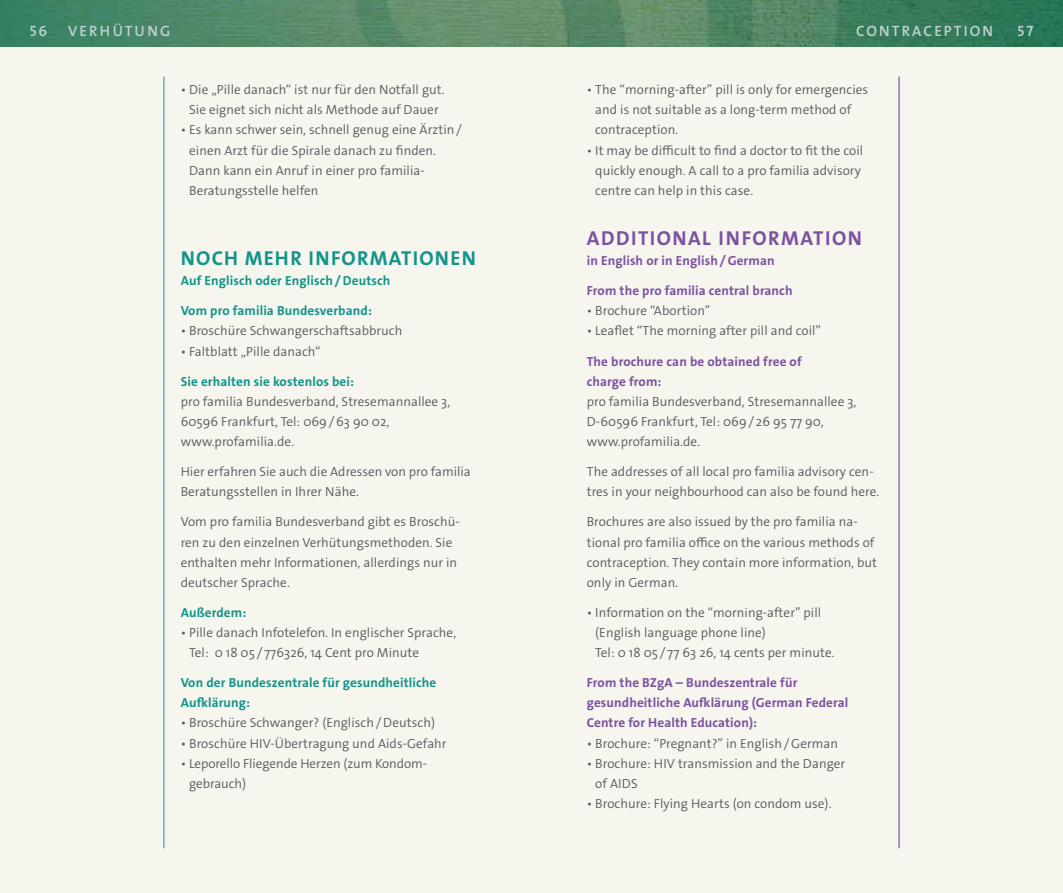
<style>
.page{position:relative;width:1063px;height:893px;background:#f6f5ee}
.page>*{position:absolute;margin:0;border:0;box-sizing:border-box;transform-origin:0 0}
.t1{font:700 20.25px "The Sans Os F";letter-spacing:.06em;color:#12948a}
.t2{font:700 20.25px "The Sans Os F";letter-spacing:.075em;color:#7c51a1}
.t3{font:15px "The Sans LP6 Se Bld";letter-spacing:.145em;color:#bdd4d2}
.t4{font:13.2px/20.1px "The Sans LP4 Se Lig";letter-spacing:.005em;color:#58595b}
.t5{font:700 13.2px/20.1px "The Sans Os F";letter-spacing:.01em;color:#7c51a1}
.t6{font:700 13.2px/20.1px "The Sans Os F";letter-spacing:.01em;color:#12948a}
</style>
<div class="page">
<img style="left:0;top:0;width:1063px;height:47px">
<hr style="left:164px;top:77px;width:1px;height:771px;background:#12948a">
<hr style="left:899px;top:77px;width:1px;height:771px;background:#662d91">
<p class="t3" style="left:30px;top:21px;width:19px">56</p>
<p class="t3" style="left:68px;top:21px;width:104px">VERHÜTUNG</p>
<p class="t3" style="left:856px;top:21px;width:139px">CONTRACEPTION</p>
<p class="t3" style="left:1018px;top:21px;width:17px">57</p>
<p class="t4" style="left:181px;top:80px;width:266px;text-align:center">• Die „Pille danach“ ist nur für den Notfall gut.<br>Sie eignet sich nicht als Methode auf Dauer</p>
<p class="t4" style="left:189px;top:120px;width:274px;text-indent:-9px">• Es kann schwer sein, schnell genug eine Ärztin/ einen Arzt für die Spirale danach zu finden.<br>Dann kann ein Anruf in einer pro familia-Beratungsstelle helfen</p>
<h1 class="t1" style="left:181px;top:245px;width:296px">Noch mehr I nformationen</h1>
<p class="t6" style="left:181px;top:271px;width:211px">Auf Englisch oder Englisch / Deutsch</p>
<p class="t6" style="left:181px;top:301px;width:193px">Vom pro familia Bundesverband:</p>
<p class="t4" style="left:181px;top:321px;width:223px">• Broschüre Schwangerschaftsabbruch</p>
<p class="t4" style="left:181px;top:341px;width:141px">• Faltblatt „Pille danach“</p>
<p class="t6" style="left:181px;top:371px;width:175px">Sie erhalten sie kostenlos bei:</p>
<p class="t4" style="left:181px;top:391px;width:271px">pro familia Bundesverband, Stresemannallee 3,<br>60596 Frankfurt, Tel: 069/63 90 02, www.profamilia.de.</p>
<p class="t4" style="left:181px;top:462px;width:292px">Hier erfahren Sie auch die Adressen von pro familia<br>Beratungsstellen in Ihrer Nähe.</p>
<p class="t4" style="left:181px;top:512px;width:281px">Vom pro familia Bundesverband gibt es Broschü&shy;ren zu den einzelnen Verhütungsmethoden. Sie enthalten mehr Informationen, allerdings nur in deutscher Sprache.</p>
<p class="t6" style="left:181px;top:602px;width:67px">Außerdem:</p>
<p class="t4" style="left:189px;top:623px;width:269px;text-indent:-9px">• Pille danach Infotelefon. In englischer Sprache,<br>Tel: 0 18 05 / 776326, 14 Cent pro Minute</p>
<p class="t6" style="left:181px;top:673px;width:257px">Von der Bundeszentrale für gesundheitliche<br>Aufklärung:</p>
<p class="t4" style="left:181px;top:713px;width:256px">• Broschüre Schwanger? (Englisch/Deutsch)</p>
<p class="t4" style="left:181px;top:733px;width:267px">• Broschüre HIV-Übertragung und Aids-Gefahr</p>
<p class="t4" style="left:189px;top:753px;width:240px;text-indent:-9px">• Leporello Fliegende Herzen (zum Kondom&shy;gebrauch)</p>
<p class="t4" style="left:595px;top:80px;width:274px;text-indent:-9px">• The “morning-after” pill is only for emergencies and is not suitable as a long-term method of contraception.</p>
<p class="t4" style="left:595px;top:140px;width:269px;text-indent:-9px">• It may be difficult to find a doctor to fit the coil quickly enough. A call to a pro familia advisory centre can help in this case.</p>
<h1 class="t2" style="left:587px;top:225px;width:276px">Additional information</h1>
<p class="t5" style="left:587px;top:251px;width:189px">in English or in English/ German</p>
<p class="t5" style="left:587px;top:281px;width:207px">From the pro familia central branch</p>
<p class="t4" style="left:587px;top:301px;width:125px">• Brochure “Abortion”</p>
<p class="t4" style="left:587px;top:321px;width:236px">• Leaflet “The morning after pill and coil”</p>
<p class="t5" style="left:587px;top:351px;width:217px">The brochure can be obtained free of charge from:</p>
<p class="t4" style="left:587px;top:391px;width:271px">pro familia Bundesverband, Stresemannallee 3,<br>D-60596 Frankfurt, Tel: 069/ 26 95 77 90, www.profamilia.de.</p>
<p class="t4" style="left:587px;top:462px;width:294px">The addresses of all local pro familia advisory cen&shy;tres in your neighbourhood can also be found here.</p>
<p class="t4" style="left:587px;top:512px;width:292px">Brochures are also issued by the pro familia na&shy;tional pro familia office on the various methods of contraception. They contain more information, but only in German.</p>
<p class="t4" style="left:595px;top:602px;width:241px;text-indent:-9px">• Information on the “morning-after” pill (English language phone line)<br>Tel: 0 18 05 / 77 63 26, 14 cents per minute.</p>
<p class="t5" style="left:587px;top:673px;width:263px">From the BZgA – Bundeszentrale für gesundheitliche Aufklärung (German Federal<br>Centre for Health Education):</p>
<p class="t4" style="left:587px;top:733px;width:253px">• Brochure: “Pregnant?” in English/German</p>
<p class="t4" style="left:595px;top:753px;width:251px;text-indent:-9px">• Brochure: HIV transmission and the Danger of AIDS</p>
<p class="t4" style="left:587px;top:793px;width:246px">• Brochure: Flying Hearts (on condom use).</p>
</div>
